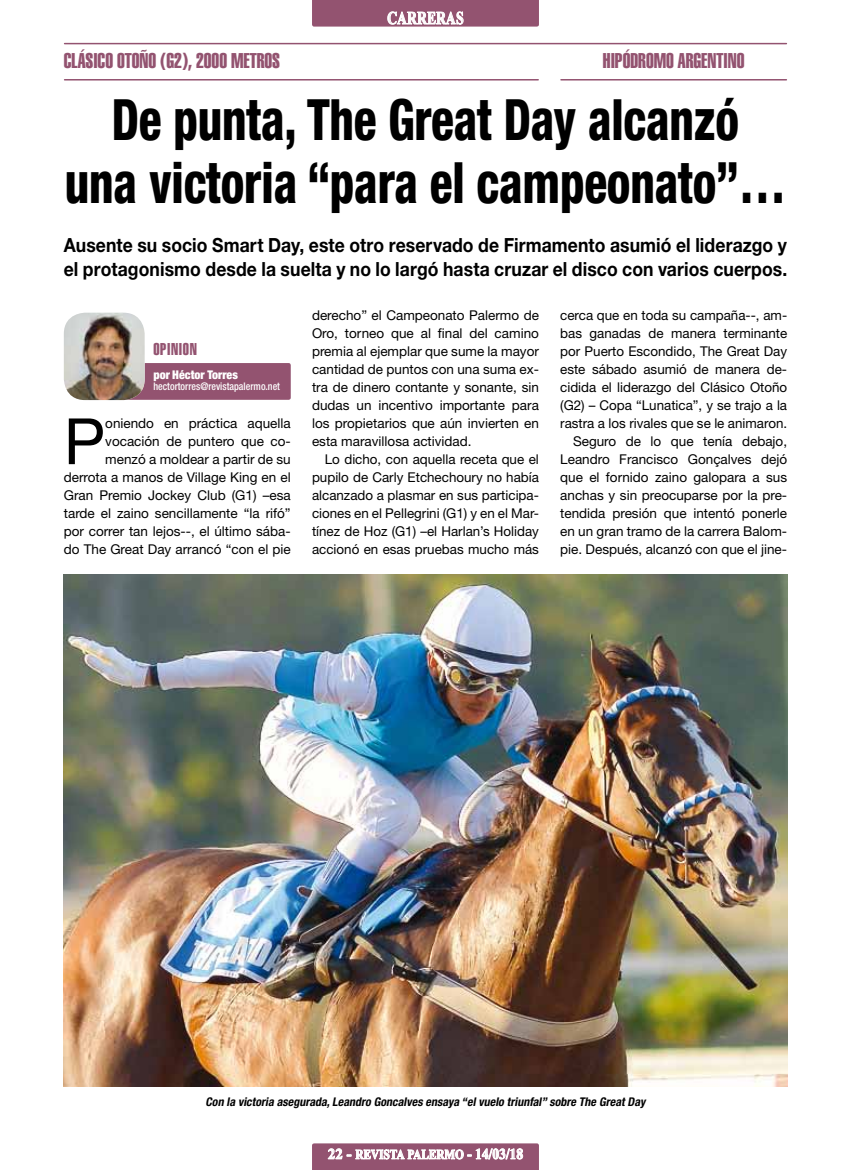
<style>
.page{position:relative;width:851px;height:1170px;background:#fff}
.page>*{position:absolute;margin:0;border:0;box-sizing:border-box;transform-origin:0 0}
.t1{font:63.9px "Helvetica Neue LT Std";color:#000}
.t2{font:800 condensed 57px/63px "Helvetica Neue LT Std";letter-spacing:-.005em;color:#000;text-align:center;scale:.83 1}
.t3{font:21px "Helvetica LT Std Extra Comp";color:#935370}
.t4{font:700 19.5px/24px "Helvetica Neue LT Std";letter-spacing:.005em;color:#000;scale:.9 1}
.t5{font:700 18px "Times New Roman";letter-spacing:.02em;color:#fff;scale:.75 1}
.t6{font:16.8px "Helvetica LT Std Extra Comp";letter-spacing:.035em;color:#935370}
.t7{font:13.5px/18px "Helvetica Neue LT Std";color:#000;text-align:right}
.t8{font:700 13.5px "Times New Roman";color:#fff;scale:.83 1}
.t9{font:italic 700 condensed 12px "Helvetica Neue LT Std";color:#000}
.t10{font:900 condensed 12px "Helvetica Neue LT Std";color:#fff}
.t11{font:500 condensed 10.5px "Helvetica Neue LT Std";color:#fff;scale:.95 1}
.s1{font-size:15px}
</style>
<div class="page">
<hr style="left:65px;top:79px;width:473px;height:1px;background:#935370">
<hr style="left:65px;top:43px;width:721px;height:1px;background:#935370">
<hr style="left:561px;top:79px;width:225px;height:1px;background:#935370">
<svg style="left:312px;top:1143px;width:227px;height:26px;background:#a67289"></svg>
<svg style="left:312px;top:0;width:227px;height:27px;background:#9d627d"></svg>
<img style="left:64px;top:574px;width:723px;height:512px">
<div style="left:114px;top:363px;width:177px;height:37px;background:#935370;border-radius:2px"></div>
<img style="left:64px;top:312px;width:81px;height:88px">
<h3 class="t5" style="left:387px;top:6px;width:103px">CARRERAS</h3>
<h3 class="t3" style="left:64px;top:48px;width:218px">CLÁSICO OTOÑO (G2), 2000 METROS</h3>
<h3 class="t3" style="left:602px;top:48px;width:143px">HIPÓDROMO ARGENTINO</h3>
<h2 class="t2" style="left:65px;top:87px;width:870px">De punta, The Great Day alcanzó<br>una victoria “para el campeonato”…</h2>
<h3 class="t4" style="left:64px;top:233px;width:805px">Ausente su socio Smart Day, este otro reservado de Firmamento asumió el liderazgo y el protagonismo desde la suelta y no lo largó hasta cruzar el disco con varios cuerpos.</h3>
<p class="t6" style="left:153px;top:338px;width:45px">OPINION</p>
<p class="t10" style="left:153px;top:367px;width:86px">por Héctor Torres</p>
<p class="t11" style="left:153px;top:380px;width:135px">hectortorres@revistapalermo.net</p>
<p class="t7" style="left:64px;top:414px;width:228px">oniendo en práctica aquella vocación de puntero que co&shy;menzó a moldear a partir de su derrota a manos de Village King en el Gran Premio Jockey Club (G1) –esa tarde el zaino sencillamente “la rifó” por correr tan lejos--, el último sába&shy;do The Great Day arrancó “con el pie</p>
<h1 class="t1" style="left:64px;top:403px;width:43px">P</h1>
<p class="t7" style="left:312px;top:306px;width:228px;text-align:justify">derecho” el Campeonato Palermo de Oro, torneo que al final del camino premia al ejemplar que sume la mayor cantidad de puntos con una suma ex&shy;tra de dinero contante y sonante, sin dudas un incentivo importante para los propietarios que aún invierten en esta maravillosa actividad.</p>
<p class="t7" style="left:312px;top:450px;width:228px;text-align:justify;text-indent:13px">Lo dicho, con aquella receta que el pupilo de Carly Etchechoury no había alcanzado a plasmar en sus participa&shy;ciones en el Pellegrini (G1) y en el Mar&shy;tínez de Hoz (G1) –el Harlan’s Holiday accionó en esas pruebas mucho más</p>
<p class="t7" style="left:560px;top:306px;width:228px">cerca que en toda su campaña--, am&shy;bas ganadas de manera terminante por Puerto Escondido, The Great Day este sábado asumió de manera de&shy;cidida el liderazgo del Clásico Otoño (G2) – Copa “Lunatica”, y se trajo a la rastra a los rivales que se le animaron.<br>Seguro de lo que tenía debajo, Leandro Francisco Gonçalves dejó que el fornido zaino galopara a sus anchas y sin preocuparse por la pre&shy;tendida presión que intentó ponerle en un gran tramo de la carrera Balom&shy;pie. Después, alcanzó con que el jine-</p>
<p class="t9" style="left:205px;top:1094px;width:444px">Con la victoria asegurada,Leandro Goncalves ensaya “elvuelo triunfal”sobre The GreatDay</p>
<p class="t8" style="left:328px;top:1144px;width:237px"><span class="s1">22 -</span> REVISTA PALERMO <span class="s1">- 14/03/18</span></p>
</div>
